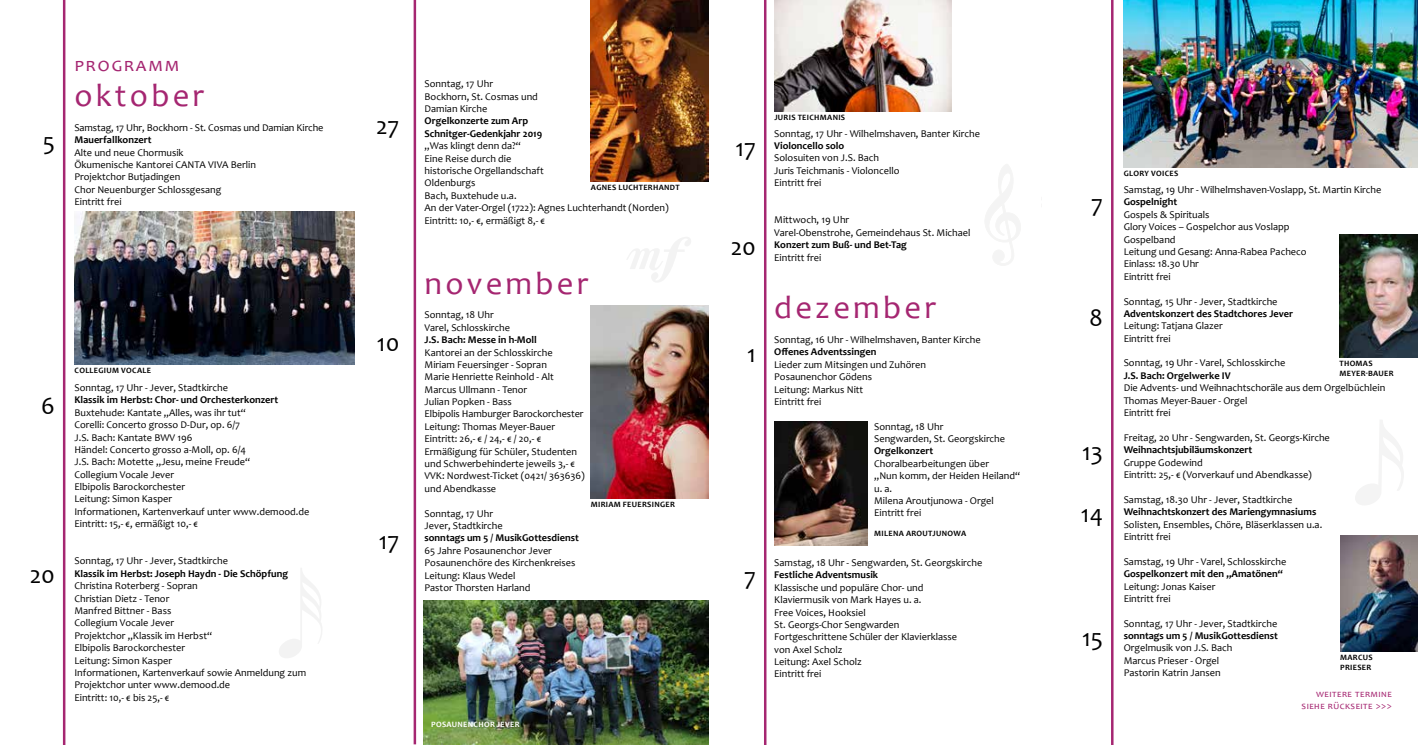
<style>
.page{position:relative;width:1418px;height:745px;background:#fff}
.page>*{position:absolute;margin:0;border:0;box-sizing:border-box;transform-origin:0 0}
.t1{font:32.5px "Candara";letter-spacing:.1em;color:#a52671}
.t2{font:25px "Candara";color:#000}
.t3{font:19.5px "Candara";letter-spacing:.1em;color:#a52671}
.t4{font:10.25px/12.4px "Candara";color:#000}
.t5{font:700 10.25px/12.4px "Candara";color:#000}
.t6{font:10px/11.2px "Candara";letter-spacing:.05em;color:#a52671;text-align:right}
.t7{font:700 8.12px/9.8px "Candara";letter-spacing:.04em;color:#000}
.t8{font:700 8.12px "Candara";color:#fff}
</style>
<div class="page">
<hr style="left:764px;top:0;width:2px;height:744px;background:#a52671">
<hr style="left:63px;top:0;width:2px;height:744px;background:#a52671">
<hr style="left:413px;top:0;width:3px;height:743px;background:#a52671">
<hr style="left:1111px;top:0;width:2px;height:744px;background:#a52671">
<svg style="left:279px;top:568px;width:43px;height:90px"></svg>
<svg style="left:985px;top:164px;width:35px;height:101px"></svg>
<svg style="left:1355px;top:420px;width:49px;height:84px"></svg>
<svg style="left:627px;top:237px;width:64px;height:45px"></svg>
<img style="left:74px;top:212px;width:280px;height:152px">
<img style="left:590px;top:0;width:118px;height:182px">
<img style="left:590px;top:305px;width:119px;height:193px">
<img style="left:774px;top:0;width:177px;height:111px">
<img style="left:423px;top:600px;width:286px;height:144px">
<img style="left:774px;top:421px;width:93px;height:123px">
<img style="left:1123px;top:0;width:294px;height:167px">
<img style="left:1339px;top:235px;width:78px;height:123px">
<img style="left:1340px;top:535px;width:77px;height:116px">
<h2 class="t2" style="left:43px;top:126px;width:14px">5</h2>
<h3 class="t3" style="left:75px;top:53px;width:106px">programm</h3>
<h1 class="t1" style="left:74px;top:75px;width:131px">oktober</h1>
<p class="t4" style="left:74px;top:121px;width:251px">Samstag, 17 Uhr, Bockhorn - St. Cosmas und Damian Kirche</p>
<p class="t5" style="left:74px;top:133px;width:79px">Mauerfallkonzert</p>
<p class="t4" style="left:74px;top:146px;width:140px">Alte und neue Chormusik<br>Ökumenische Kantorei CANTA VIVA</p>
<p class="t4" style="left:231px;top:158px;width:27px">Berlin</p>
<p class="t4" style="left:74px;top:171px;width:148px">Projektchor Butjadingen<br>Chor N euenburger Schlossgesang<br>Eintritt frei</p>
<h2 class="t2" style="left:41px;top:389px;width:15px">6</h2>
<h2 class="t2" style="left:30px;top:559px;width:27px">20</h2>
<p class="t7" style="left:75px;top:365px;width:26px">co llegium</p>
<p class="t7" style="left:121px;top:365px;width:7px">voca</p>
<p class="t7" style="left:142px;top:365px;width:9px">le</p>
<p class="t4" style="left:74px;top:381px;width:155px">Sonntag, 17 Uhr - Jever, Stadtkirche</p>
<p class="t5" style="left:74px;top:393px;width:205px">Klassik im Herbst: Chor- und Orchesterkonzert</p>
<p class="t4" style="left:74px;top:406px;width:236px">Buxtehude: Kantate „Alles, was ihr tut“<br>Corelli: Concerto grosso D-Dur, op. 6/7<br>J.S. Bach: Kantate BWV 196<br>H ändel: Concerto grosso a-Moll, op. 6/4<br>J.S. Bach: Motette „Jesu, meine Freude“<br>Collegium Vocale Jever<br>Elbipolis Barockorchester<br>Leitung: Simon Kasper<br>I nformationen, Kartenverkauf unter www.demood.de Eintritt: 15,- €, ermäßigt 10,- €</p>
<p class="t4" style="left:74px;top:554px;width:155px">Sonntag, 17 Uhr - Jever, Stadtkirche</p>
<p class="t5" style="left:74px;top:566px;width:215px">Klassik im Herbst: Joseph Haydn - Die Schöpfung</p>
<p class="t4" style="left:74px;top:579px;width:233px">Christina Roterberg - Sopran<br>Christian Dietz - Tenor<br>Manfred Bittner - Bass<br>Collegium Vocale Jever<br>Projektchor „Klassik im H erbst“<br>Elbipolis Barockorchester<br>Leitung: Simon Kasper<br>I nformationen, Kartenverkauf sowie Anmeldung zum<br>Projektchor unter www.demood.de<br>Eintritt: 10,- € bis 25,- €</p>
<h2 class="t2" style="left:376px;top:110px;width:25px">27</h2>
<h2 class="t2" style="left:377px;top:326px;width:24px">10</h2>
<h2 class="t2" style="left:379px;top:524px;width:22px">17</h2>
<p class="t4" style="left:424px;top:78px;width:115px">Sonntag, 17 Uhr<br>Bockhorn, St. Cosmas und<br>Damian Kirche</p>
<p class="t5" style="left:424px;top:115px;width:119px">Orgelkonzerte zum Arp<br>Schnitger-Gedenkjahr 2019</p>
<p class="t4" style="left:424px;top:139px;width:246px">„Was klingt denn da?“<br>Eine Reise durch die<br>historische Orgellandschaft<br>Oldenburgs<br>Bach, Buxtehude u.a.<br>An der Vater-Orgel (1722): Agnes Luchterhandt (N orden)<br>Eintritt: 10,- €, ermäßigt 8,- €</p>
<p class="t7" style="left:591px;top:182px;width:7px">agnes</p>
<p class="t7" style="left:618px;top:182px;width:11px">luchterhandt</p>
<h1 class="t1" style="left:424px;top:262px;width:165px">november</h1>
<p class="t4" style="left:424px;top:308px;width:87px">Sonntag, 18 Uhr<br>Varel, Schlosskirche</p>
<p class="t5" style="left:424px;top:333px;width:114px">J.S. Bach: Messe in h-Moll</p>
<p class="t4" style="left:424px;top:345px;width:162px">Kantorei an der Schlosskirche<br>Miriam Feuersinger - Sopran<br>Marie H enriette Reinhold - Alt<br>Marcus Ullmann - Tenor<br>Julian Popken - Bass<br>Elbipolis H amburger Barockorchester<br>Leitung: Thomas Meyer-Bauer<br>Eintritt: 26,- € / 24,- € / 20,- €<br>Ermäßigung für Schüler, Studenten und Schwerbehinderte jeweils 3,- €<br>VVK: N ordwest-Ticket (0421/ 363636) und Abendkasse</p>
<p class="t4" style="left:424px;top:506px;width:80px">Sonntag, 17 Uhr<br>Jever, Stadtkirche</p>
<p class="t5" style="left:424px;top:531px;width:156px">sonntags um 5 / MusikGottesdienst</p>
<p class="t4" style="left:424px;top:543px;width:152px">65 Jahre Posaunenchor Jever<br>Posaunenchöre des Kirchenkreises<br>Leitung: Klaus Wedel<br>Pastor Thorsten H arland</p>
<p class="t7" style="left:590px;top:498px;width:6px">miriam</p>
<p class="t7" style="left:623px;top:498px;width:11px">feuersinger</p>
<p class="t8" style="left:431px;top:718px;width:12px">posaunenchor</p>
<p class="t8" style="left:497px;top:718px;width:6px">jever</p>
<h2 class="t2" style="left:735px;top:132px;width:22px">17</h2>
<h2 class="t2" style="left:730px;top:231px;width:27px">20</h2>
<h2 class="t2" style="left:747px;top:338px;width:10px">1</h2>
<h2 class="t2" style="left:744px;top:560px;width:13px">7</h2>
<p class="t7" style="left:774px;top:112px;width:6px">juris</p>
<p class="t7" style="left:797px;top:112px;width:6px">teichmanis</p>
<p class="t4" style="left:774px;top:127px;width:207px">Sonntag, 17 Uhr - Wilhelmshaven, Banter Kirche</p>
<p class="t5" style="left:774px;top:139px;width:72px">Violoncello solo</p>
<p class="t4" style="left:774px;top:152px;width:127px">Solosuiten von J.S. Bach<br>Juris Teichmanis - Violoncello<br>Eintritt frei</p>
<p class="t4" style="left:774px;top:214px;width:198px">Mittwoch, 19 Uhr<br>Varel-Obenstrohe, Gemeindehaus St. Michael</p>
<p class="t5" style="left:774px;top:238px;width:134px">Konzert zum Buß- und Bet-Tag</p>
<p class="t4" style="left:774px;top:251px;width:49px">Eintritt frei</p>
<h1 class="t1" style="left:774px;top:287px;width:163px">dezember</h1>
<p class="t4" style="left:774px;top:333px;width:208px">Sonntag, 16 Uhr - Wilhelmshaven, Banter Kirche</p>
<p class="t5" style="left:774px;top:345px;width:104px">Offenes Adventssingen</p>
<p class="t4" style="left:774px;top:358px;width:153px">Lieder zum Mitsingen und Zuhören<br>Posaunenchor Gödens<br>Leitung: Markus N itt<br>Eintritt frei</p>
<p class="t4" style="left:874px;top:420px;width:132px">Sonntag, 18 Uhr<br>Sengwarden, St. Georgskirche</p>
<p class="t5" style="left:874px;top:444px;width:60px">Orgelkonzert</p>
<p class="t4" style="left:874px;top:457px;width:148px">Choralbearbeitungen über<br>„N un komm, der Heiden Heiland“ u. a.<br>Milena Aroutjunowa - Orgel<br>Eintritt frei</p>
<p class="t7" style="left:874px;top:528px;width:21px">mi lena</p>
<p class="t7" style="left:906px;top:528px;width:7px">aroutjunowa</p>
<p class="t4" style="left:774px;top:556px;width:210px">Samstag, 18 Uhr - Sengwarden, St. Georgskirche</p>
<p class="t5" style="left:774px;top:568px;width:105px">Festliche Adventsmusik</p>
<p class="t4" style="left:774px;top:580px;width:184px">Klassische und populäre Chor- und<br>Klaviermusik von Mark H ayes u. a.<br>Free Voices, H ooksiel<br>St. Georgs-Chor Sengwarden<br>Fortgeschrittene Schüler der Klavierklasse von Axel Scholz<br>Leitung: Axel Scholz<br>Eintritt frei</p>
<h2 class="t2" style="left:1091px;top:188px;width:13px">7</h2>
<h2 class="t2" style="left:1089px;top:302px;width:15px">8</h2>
<h2 class="t2" style="left:1082px;top:435px;width:22px">13</h2>
<h2 class="t2" style="left:1080px;top:497px;width:24px">14</h2>
<h2 class="t2" style="left:1082px;top:621px;width:23px">15</h2>
<p class="t7" style="left:1123px;top:168px;width:33px">glory voices</p>
<p class="t4" style="left:1123px;top:183px;width:259px">Samstag, 19 Uhr - Wilhelmshaven-Voslapp, St. Martin Kirche</p>
<p class="t5" style="left:1123px;top:196px;width:55px">Gospelnight</p>
<p class="t4" style="left:1123px;top:208px;width:184px">Gospels &amp; Spirituals<br>Glory Voices – Gospelchor aus Voslapp<br>Gospelband<br>Leitung und Gesang: Anna-Rabea Pacheco<br>Einlass: 18.30 Uhr<br>Eintritt frei</p>
<p class="t4" style="left:1123px;top:295px;width:155px">Sonntag, 15 Uhr - Jever, Stadtkirche</p>
<p class="t5" style="left:1123px;top:307px;width:171px">Adventskonzert des Stadtchores Jever</p>
<p class="t4" style="left:1123px;top:319px;width:101px">Leitung: Tatjana Glazer<br>Eintritt frei</p>
<p class="t4" style="left:1123px;top:356px;width:163px">Sonntag, 19 Uhr - Varel, Schlosskirche</p>
<p class="t5" style="left:1123px;top:369px;width:109px">J.S. Bach: Orgelwerke IV</p>
<p class="t4" style="left:1123px;top:381px;width:263px">Die Advents- und Weihnachtschoräle aus dem Orgelbüchlein<br>Thomas Meyer-Bauer - Orgel<br>Eintritt frei</p>
<p class="t4" style="left:1123px;top:431px;width:208px">Freitag, 20 Uhr - Sengwarden, St. Georgs-Kirche</p>
<p class="t5" style="left:1123px;top:443px;width:130px">Weihnachtsjubiläumskonzert</p>
<p class="t4" style="left:1123px;top:455px;width:190px">Gruppe Godewind<br>Eintritt: 25,- € (Vorverkauf und Abendkasse)</p>
<p class="t4" style="left:1123px;top:493px;width:170px">Samstag, 18.30 Uhr - Jever, Stadtkirche</p>
<p class="t5" style="left:1123px;top:505px;width:194px">Weihnachtskonzert des Mariengymnasiums</p>
<p class="t4" style="left:1123px;top:517px;width:200px">Solisten, Ensembles, Chöre, Bläserklassen u.a.<br>Eintritt frei</p>
<p class="t4" style="left:1123px;top:554px;width:164px">Samstag, 19 Uhr - Varel, Schlosskirche</p>
<p class="t5" style="left:1123px;top:567px;width:161px">Gospelkonzert mit den „Amatönen“</p>
<p class="t4" style="left:1123px;top:579px;width:93px">Leitung: Jonas Kaiser<br>Eintritt frei</p>
<p class="t4" style="left:1123px;top:616px;width:155px">Sonntag, 17 Uhr - Jever, Stadtkirche</p>
<p class="t5" style="left:1123px;top:629px;width:156px">sonntags um 5 / MusikGottesdienst</p>
<p class="t4" style="left:1123px;top:641px;width:110px">Orgelmusik von J.S. Bach<br>Marcus Prieser - Orgel<br>Pastorin Katrin Jansen</p>
<p class="t7" style="left:1339px;top:358px;width:35px">thomas meyer-bauer</p>
<p class="t7" style="left:1340px;top:652px;width:11px">marcus prieser</p>
<p class="t6" style="left:1301px;top:687px;width:92px">weitere termine siehe rückseite &gt;&gt;&gt;</p>
</div>
